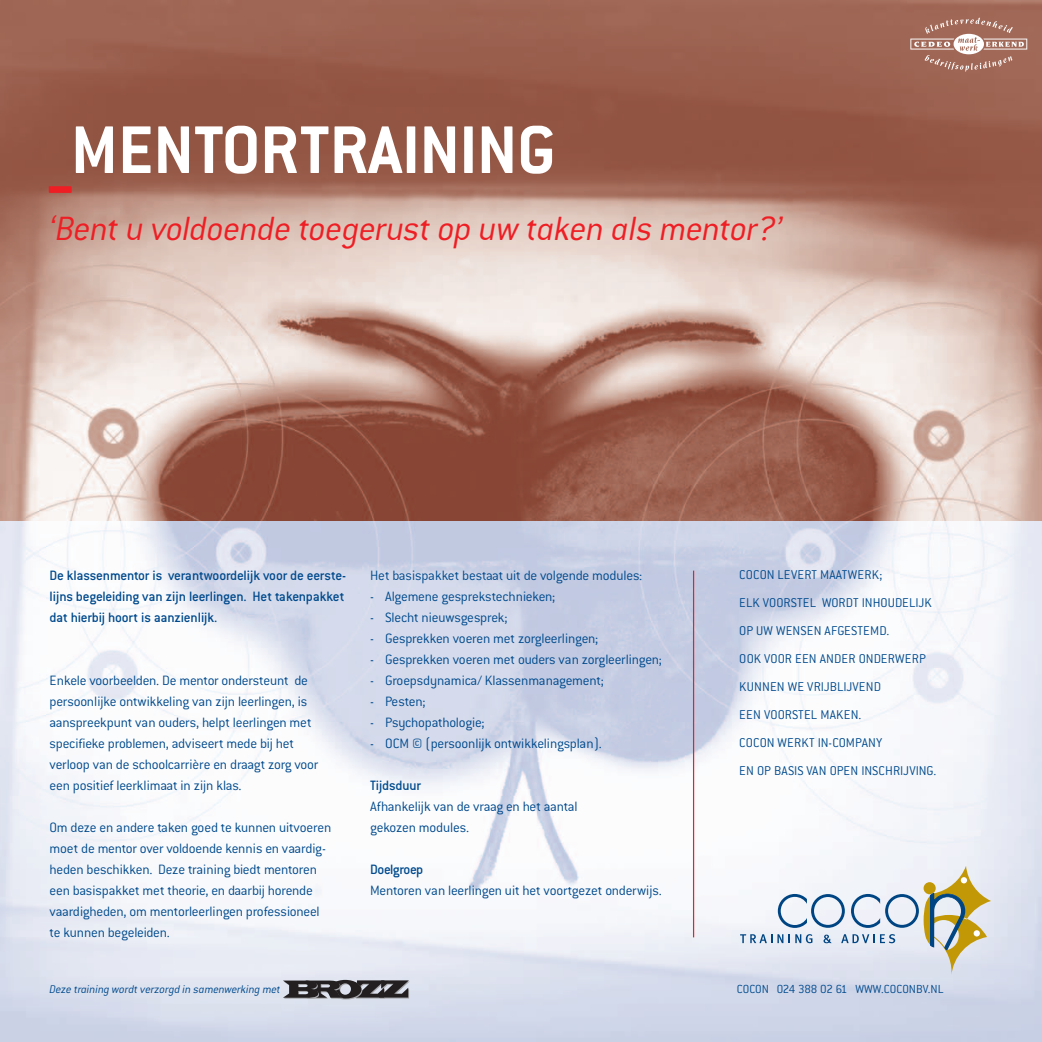
<style>
.page{position:relative;width:1042px;height:1042px;background:#fff}
.page>*{position:absolute;margin:0;border:0;box-sizing:border-box;transform-origin:0 0}
.t1{font:700 74.02px "Conduit ITC";color:#fff}
.t2{font:italic 300 36.93px "Conduit ITC";letter-spacing:-.015em;color:#ee1e24}
.t3{font:300 14.88px/21px "Conduit ITC";letter-spacing:-.015em;color:#004a8d}
.t4{font:500 14.88px/21px "Conduit ITC";letter-spacing:-.015em;color:#004a8d;text-align:justify}
.t5{font:500 14.88px "Conduit ITC";letter-spacing:-.035em;color:#004a8d}
.t6{font:300 14px/28px "Conduit ITC";letter-spacing:.015em;color:#004a8d}
.t7{font:300 12.78px "Conduit ITC";letter-spacing:-.005em;color:#004a8d}
.t8{font:italic 300 12.25px "Conduit ITC";letter-spacing:-.01em;color:#004a8d}
.s1{font-size:92.4px;color:#ee1e24}
</style>
<div class="page">
<img style="left:0;top:0;width:1042px;height:1042px">
<svg style="left:740px;top:866px;width:251px;height:110px"></svg>
<hr style="left:693px;top:570px;width:1px;height:367px;background:#ee1e24">
<svg style="left:910px;top:18px;width:117px;height:54px;background:#b08173"></svg>
<svg style="left:283px;top:980px;width:127px;height:19px;background:#59585c"></svg>
<h1 class="t1" style="left:50px;top:127px;width:508px"><span class="s1">_</span>MENTORTRAINING</h1>
<h2 class="t2" style="left:50px;top:217px;width:734px">‘Bent u voldoende toegerust op uw taken als mentor?’</h2>
<p class="t4" style="left:50px;top:566px;width:298px">De klassenmentor is verantwoordelijk voor de eerste&shy;lijns begeleiding van zijn leerlingen. Het takenpakket dat hierbij hoort is aanzienlijk.</p>
<p class="t3" style="left:50px;top:671px;width:270px">Enkele voorbeelden. De mentor ondersteunt de persoonlijke ontwikkeling van zijn leerlingen, is aanspreekpunt van ouders, helpt leerlingen met specifieke problemen, adviseert mede bij het verloop van de schoolcarrière en draagt zorg voor een positief leerklimaat in zijn klas.</p>
<p class="t3" style="left:50px;top:818px;width:283px">Om deze en andere taken goed te kunnen uitvoeren moet de mentor over voldoende kennis en vaardig&shy;heden beschikken. Deze training biedt mentoren een basispakket met theorie, en daarbij horende vaardigheden, om mentorleerlingen professioneel te kunnen begeleiden.</p>
<p class="t3" style="left:370px;top:566px;width:274px">Het basispakket bestaat uit de volgende modules:</p>
<p class="t3" style="left:370px;top:587px;width:187px">- Algemene gesprekstechnieken;</p>
<p class="t3" style="left:370px;top:608px;width:139px">- Slecht nieuwsgesprek;</p>
<p class="t3" style="left:370px;top:629px;width:229px">- Gesprekken voeren met zorgleerlingen;</p>
<p class="t3" style="left:370px;top:650px;width:293px">- Gesprekken voeren met ouders van zorgleerlingen;</p>
<p class="t3" style="left:370px;top:671px;width:235px">- Groepsdynamica/ Klassenmanagement;</p>
<p class="t3" style="left:370px;top:692px;width:57px">- Pesten;</p>
<p class="t3" style="left:370px;top:713px;width:116px">- Psychopathologie;</p>
<p class="t3" style="left:370px;top:734px;width:233px">- OCM © (persoonlijk ontwikkelingsplan).</p>
<p class="t4" style="left:370px;top:776px;width:52px">Tijdsduur</p>
<p class="t3" style="left:370px;top:797px;width:209px">Afhankelijk van de vraag en het aantal gekozen modules.</p>
<p class="t5" style="left:370px;top:865px;width:55px">Doelgroep</p>
<p class="t3" style="left:370px;top:881px;width:293px">Mentoren van leerlingen uit het voortgezet onderwijs.</p>
<p class="t6" style="left:739px;top:562px;width:198px">COCON LEVERT MAATWERK;<br>ELK VOORSTEL WORDT INHOUDELIJK<br>OP UW WENSEN AFGESTEMD.<br>OOK VOOR EEN ANDER ONDERWERP<br>KUNNEN WE VRIJBLIJVEND<br>EEN VOORSTEL MAKEN.<br>COCON WERKT IN-COMPANY<br>EN OP BASIS VAN OPEN INSCHRIJVING.</p>
<p class="t8" style="left:50px;top:985px;width:233px">Deze training wordt verzorgd in samenwerking met</p>
<p class="t7" style="left:737px;top:984px;width:208px">COCON 024 388 02 61 WWW.COCONBV.NL</p>
</div>
